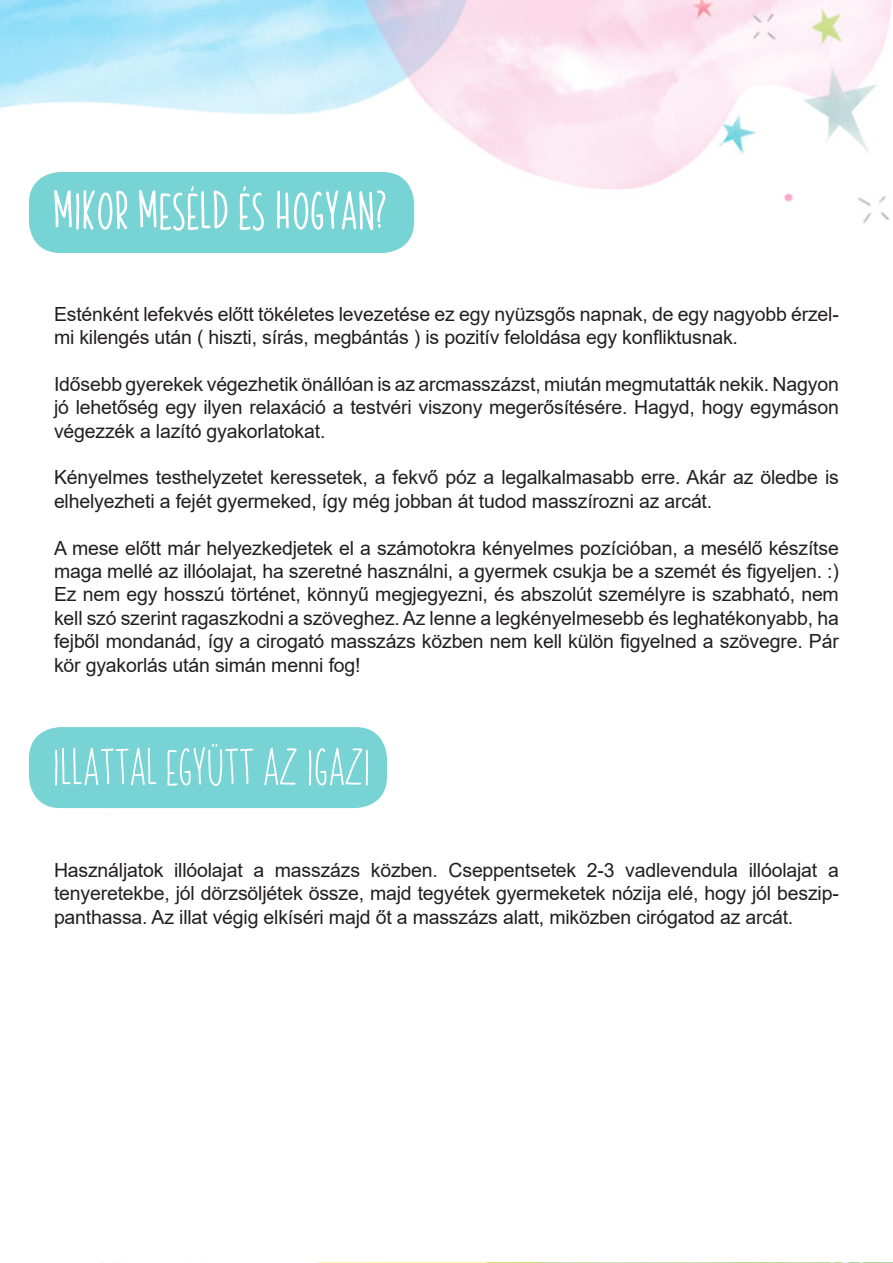
<style>
.page{position:relative;width:893px;height:1263px;background:#fff}
.page>*{position:absolute;margin:0;border:0;box-sizing:border-box;transform-origin:0 0}
.t1{font:54px "Carley Co";letter-spacing:-.01em;color:#fff}
.t2{font:700 54px "Carley Co";letter-spacing:-.01em;color:#fff}
.t3{font:19.5px/23.4px "Arial";letter-spacing:-.01em;color:#231f20;text-align:justify}
</style>
<div class="page">
<img style="left:0;top:0;width:893px;height:1263px">
<div style="left:1px;top:830px;width:892px;height:432px;background:#fff"></div>
<div style="left:29px;top:172px;width:385px;height:81px;background:#78d3d4;border-radius:32px"></div>
<div style="left:29px;top:727px;width:358px;height:81px;background:#78d3d4;border-radius:32px"></div>
<p class="t2" style="left:54px;top:183px;width:336px">MIKOR MESÉLD ÉS HOGYAN?</p>
<p class="t3" style="left:54px;top:302px;width:786px">Esténként lefekvés előtt tökéletes levezetése ez egy nyüzsgős napnak, de egy nagyobb érzel&shy;mi kilengés után ( hiszti, sírás, megbántás ) is pozitív feloldása egy konfliktusnak.</p>
<p class="t3" style="left:54px;top:372px;width:786px">Idősebb gyerekek végezhetik önállóan is az arcmasszázst, miután megmutatták nekik. Nagyon jó lehetőség egy ilyen relaxáció a testvéri viszony megerősítésére. Hagyd, hogy egymáson végezzék a lazító gyakorlatokat.</p>
<p class="t3" style="left:54px;top:466px;width:786px">Kényelmes testhelyzetet keressetek, a fekvő póz a legalkalmasabb erre. Akár az öledbe is elhelyezheti a fejét gyermeked, így még jobban át tudod masszírozni az arcát.</p>
<p class="t3" style="left:54px;top:536px;width:786px">A mese előtt már helyezkedjetek el a számotokra kényelmes pozícióban, a mesélő készítse maga mellé az illóolajat, ha szeretné használni, a gyermek csukja be a szemét és figyeljen. :)<br>Ez nem egy hosszú történet, könnyű megjegyezni, és abszolút személyre is szabható, nem kell szó szerint ragaszkodni a szöveghez. Az lenne a legkényelmesebb és leghatékonyabb, ha fejből mondanád, így a cirogató masszázs közben nem kell külön figyelned a szövegre. Pár kör gyakorlás után simán menni fog!</p>
<p class="t1" style="left:54px;top:740px;width:320px">ILLATTAL EGYÜTT AZ IGAZI</p>
<p class="t3" style="left:54px;top:858px;width:786px">Használjatok illóolajat a masszázs közben. Cseppentsetek 2-3 vadlevendula illóolajat a tenyeretekbe, jól dörzsöljétek össze, majd tegyétek gyermeketek nózija elé, hogy jól beszip&shy;panthassa. Az illat végig elkíséri majd őt a masszázs alatt, miközben cirógatod az arcát.</p>
</div>
